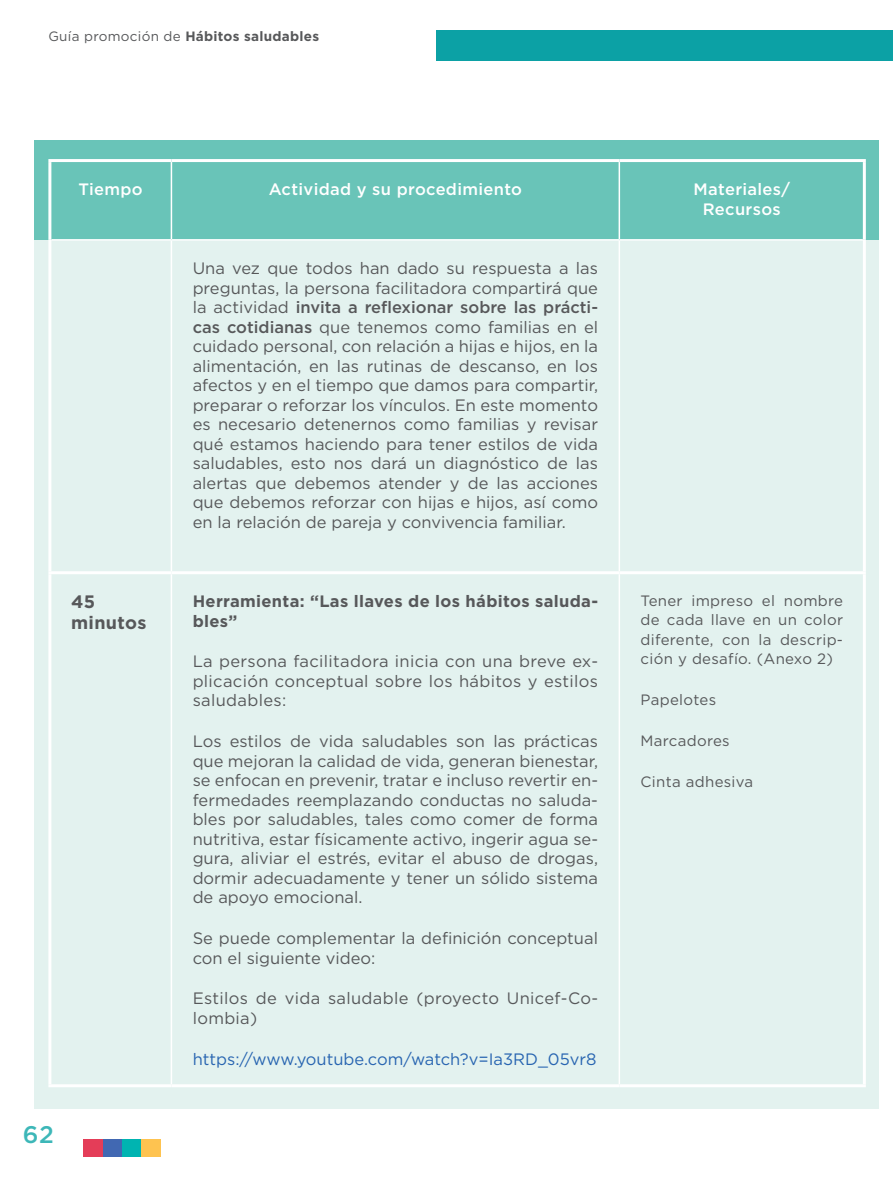
<style>
.page{position:relative;width:893px;height:1188px;background:#fff}
.page>*{position:absolute;margin:0;border:0;box-sizing:border-box;transform-origin:0 0}
.t1{font:500 24px "Gotham";color:#3db7b8}
.t2{font:700 18px/21px "Gotham";letter-spacing:.02em;color:#57585a}
.t3{font:16.5px/19.5px "Gotham";color:#57585a;text-align:justify}
.t4{font:500 16.5px/19.5px "Gotham";letter-spacing:.02em;color:#fff;text-align:center}
.t5{font:16.5px/19.5px "Gotham";letter-spacing:.02em;color:#57585a}
.t6{font:700 16.5px/19.5px "Gotham";letter-spacing:.02em;color:#57585a}
.t7{font:16.5px "Gotham";color:#2865b1}
.t8{font:15px/19.5px "Gotham";letter-spacing:.02em;color:#57585a;text-align:justify}
.t9{font:700 13.5px "Gotham";letter-spacing:.02em;color:#57585a}
.s1{font-weight:400}
.s2{font-weight:500}
</style>
<div class="page">
<div style="left:436px;top:30px;width:457px;height:31px;background:#0ca1a5"></div>
<div style="left:84px;top:1140px;width:19px;height:17px;background:#e43d58"></div>
<div style="left:103px;top:1140px;width:19px;height:17px;background:#4168b2"></div>
<div style="left:122px;top:1140px;width:19px;height:17px;background:#00b4b1"></div>
<div style="left:141px;top:1140px;width:19px;height:17px;background:#fec350"></div>
<div style="left:34px;top:240px;width:844px;height:868px;background:#e3f2ef"></div>
<div style="left:34px;top:140px;width:844px;height:100px;background:#69c4b8"></div>
<hr style="left:48px;top:240px;width:3px;height:331px;background:#fff">
<hr style="left:863px;top:240px;width:3px;height:331px;background:#fff">
<hr style="left:48px;top:571px;width:123px;height:3px;background:#fff">
<hr style="left:48px;top:574px;width:3px;height:510px;background:#fff">
<hr style="left:619px;top:571px;width:247px;height:3px;background:#fff">
<hr style="left:863px;top:574px;width:3px;height:510px;background:#fff">
<hr style="left:48px;top:1084px;width:123px;height:3px;background:#fff">
<hr style="left:619px;top:1084px;width:247px;height:3px;background:#fff">
<hr style="left:171px;top:159px;width:448px;height:3px;background:#fff">
<hr style="left:48px;top:159px;width:123px;height:3px;background:#fff">
<hr style="left:48px;top:162px;width:3px;height:78px;background:#fff">
<hr style="left:171px;top:162px;width:1px;height:77px;background:#fff">
<hr style="left:51px;top:239px;width:120px;height:2px;background:#fff">
<hr style="left:619px;top:159px;width:247px;height:3px;background:#fff">
<hr style="left:863px;top:162px;width:3px;height:78px;background:#fff">
<hr style="left:619px;top:162px;width:1px;height:77px;background:#fff">
<hr style="left:619px;top:239px;width:244px;height:2px;background:#fff">
<hr style="left:171px;top:239px;width:448px;height:2px;background:#fff">
<hr style="left:171px;top:241px;width:1px;height:330px;background:#fff">
<hr style="left:619px;top:241px;width:1px;height:330px;background:#fff">
<hr style="left:171px;top:574px;width:1px;height:510px;background:#fff">
<hr style="left:619px;top:574px;width:1px;height:510px;background:#fff">
<hr style="left:171px;top:571px;width:448px;height:3px;background:#fff">
<hr style="left:171px;top:1084px;width:448px;height:3px;background:#fff">
<p class="t9" style="left:48px;top:28px;width:272px"><span class="s1">Guía promoción de</span> Hábitos saludables</p>
<p class="t4" style="left:79px;top:179px;width:66px">Tiempo</p>
<p class="t4" style="left:269px;top:179px;width:255px">Actividad y su procedimiento</p>
<p class="t4" style="left:694px;top:179px;width:98px">Materiales/<br>Recursos</p>
<p class="t3" style="left:193px;top:258px;width:407px">Una vez que todos han dado su respuesta a las preguntas, la persona facilitadora compartirá que la actividad <span class="s2">invita a reflexionar sobre las prácti&shy;cas cotidianas</span> que tenemos como familias en el cuidado personal, con relación a hijas e hijos, en la alimentación, en las rutinas de descanso, en los afectos y en el tiempo que damos para compartir, preparar o reforzar los vínculos. En este momento es necesario detenernos como familias y revisar qué estamos haciendo para tener estilos de vida saludables, esto nos dará un diagnóstico de las alertas que debemos atender y de las acciones que debemos reforzar con hijas e hijos, así como en la relación de pareja y convivencia familiar.</p>
<p class="t2" style="left:71px;top:591px;width:77px">45 minutos</p>
<p class="t6" style="left:193px;top:592px;width:407px">Herramienta: “Las llaves de los hábitos saluda&shy;bles”</p>
<p class="t3" style="left:193px;top:652px;width:407px">La persona facilitadora inicia con una breve ex&shy;plicación conceptual sobre los hábitos y estilos saludables:</p>
<p class="t3" style="left:193px;top:731px;width:407px">Los estilos de vida saludables son las prácticas que mejoran la calidad de vida, generan bienestar, se enfocan en prevenir, tratar e incluso revertir en&shy;fermedades reemplazando conductas no saluda&shy;bles por saludables, tales como comer de forma nutritiva, estar físicamente activo, ingerir agua se&shy;gura, aliviar el estrés, evitar el abuso de drogas, dormir adecuadamente y tener un sólido sistema de apoyo emocional.</p>
<p class="t3" style="left:193px;top:928px;width:407px">Se puede complementar la definición conceptual con el siguiente video:</p>
<p class="t5" style="left:193px;top:988px;width:407px">Estilos de vida saludable (proyecto Unicef-Co&shy;lombia)</p>
<p class="t7" style="left:193px;top:1048px;width:405px">https://www.youtube.com/watch?v=Ia3RD_05vr8</p>
<h1 class="t1" style="left:23px;top:1119px;width:32px">62</h1>
<p class="t8" style="left:641px;top:591px;width:204px">Tener impreso el nombre de cada llave en un color diferente, con la descrip&shy;ción y desafío. (Anexo 2)</p>
<p class="t8" style="left:641px;top:690px;width:77px">Papelotes</p>
<p class="t8" style="left:641px;top:731px;width:91px">Marcadores</p>
<p class="t8" style="left:641px;top:771px;width:114px">Cinta adhesiva</p>
</div>
